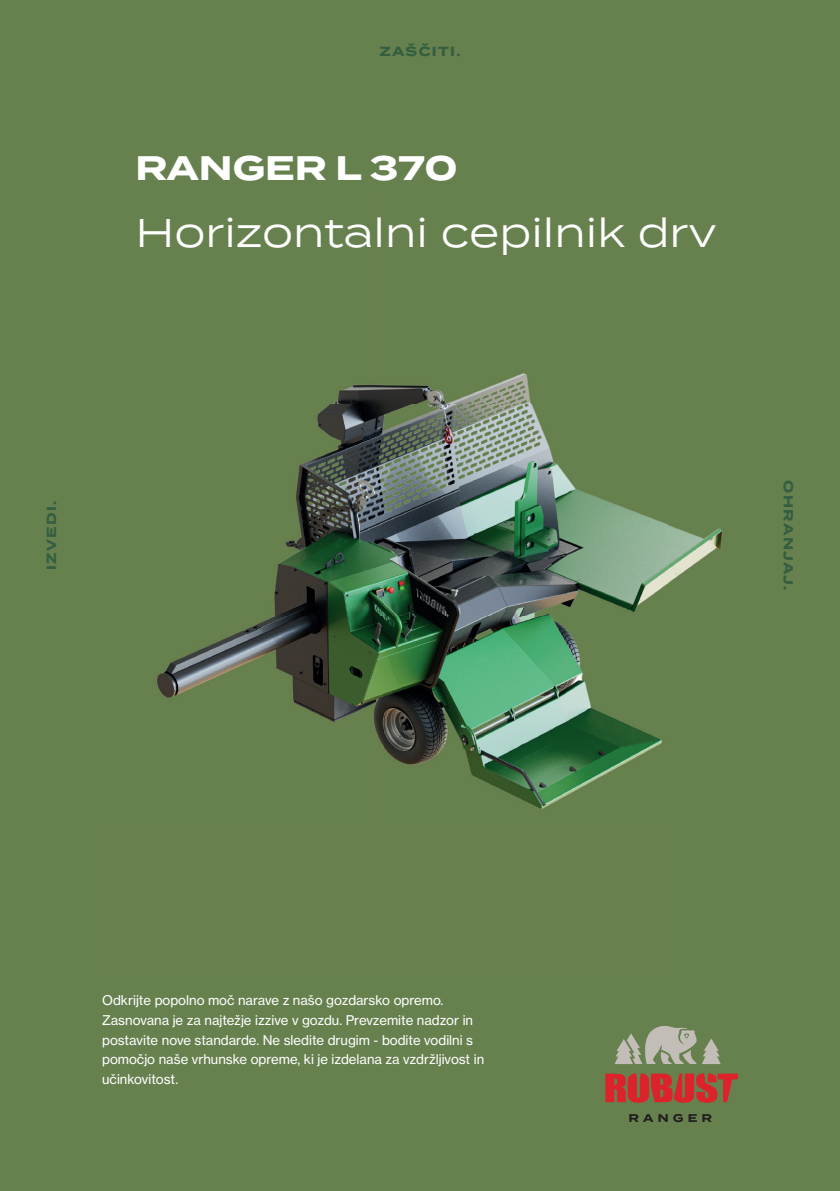
<style>
.page{position:relative;width:840px;height:1191px;background:#fff}
.page>*{position:absolute;margin:0;border:0;box-sizing:border-box;transform-origin:0 0}
.t1{font:40px "Termina";color:#fff}
.t2{font:700 34px "Termina";color:#fff}
.t3{font:13.2px/19.8px "N Haas Grotesk TX Pro 55 Rg";color:#fff}
.t4{font:700 13.2px "Termina";letter-spacing:.1em;color:#335e41}
</style>
<div class="page">
<div style="left:0;top:0;width:839px;height:1191px;background:#66804e"></div>
<img style="left:157px;top:373px;width:566px;height:436px">
<svg style="left:629px;top:1114px;width:38px;height:8px"></svg>
<svg style="left:673px;top:1114px;width:9px;height:8px"></svg>
<svg style="left:688px;top:1114px;width:8px;height:8px"></svg>
<svg style="left:702px;top:1114px;width:9px;height:8px"></svg>
<svg style="left:605px;top:1073px;width:132px;height:29px"></svg>
<svg style="left:614px;top:1026px;width:106px;height:38px"></svg>
<p class="t4" style="left:379px;top:42px;width:83px">ZAŠČITI.</p>
<h2 class="t2" style="left:135px;top:143px;width:323px">RANGER L 370</h2>
<h1 class="t1" style="left:135px;top:203px;width:582px">Horizontalni cepilnik drv</h1>
<p class="t4" style="left:42px;top:570px;width:71px;rotate:-90deg">IZVEDI.</p>
<p class="t4" style="left:797px;top:480px;width:111px;rotate:90deg">OHRANJAJ.</p>
<p class="t3" style="left:102px;top:990px;width:383px">Odkrijte popolno moč narave z našo gozdarsko opremo.<br>Zasnovana je za najtežje izzive v gozdu. Prevzemite nadzor in postavite nove standarde. Ne sledite drugim - bodite vodilni s pomočjo naše vrhunske opreme, ki je izdelana za vzdržljivost in učinkovitost.</p>
</div>
